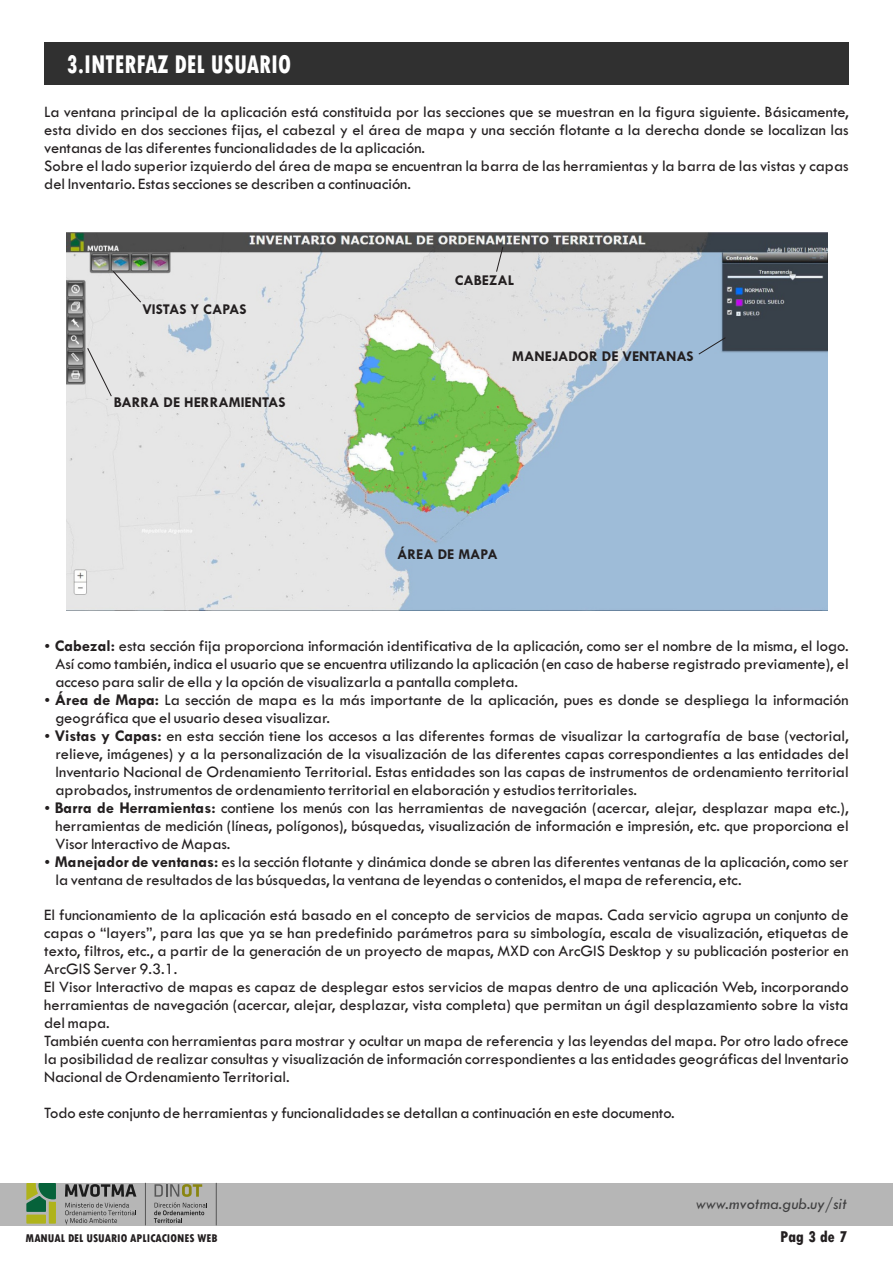
<style>
.page{position:relative;width:893px;height:1263px;background:#fff}
.page>*{position:absolute;margin:0;border:0;box-sizing:border-box;transform-origin:0 0}
.t1{font:800 condensed 27px "Tw Cen";color:#fff;scale:.86 1}
.t2{font:16.5px/18px "Tw Cen";color:#231f20}
.t3{font:italic 16.5px "Tw Cen";color:#414142}
.t4{font:800 condensed 16.5px "Tw Cen";color:#231f20}
.t5{font:700 15px "Tw Cen";color:#231f20}
.t6{font:800 condensed 11.85px "Tw Cen";color:#231f20}
.s1{font-weight:700}
</style>
<div class="page">
<img style="left:66px;top:232px;width:761px;height:378px">
<div style="left:44px;top:43px;width:805px;height:42px;background:#303030"></div>
<div style="left:0;top:1183px;width:893px;height:42px;background:#b6b6b6"></div>
<hr style="left:216px;top:1183px;width:1px;height:42px;background:#575757">
<svg style="left:65px;top:1184px;width:71px;height:13px"></svg>
<svg style="left:65px;top:1203px;width:71px;height:21px"></svg>
<svg style="left:26px;top:1183px;width:30px;height:40px"></svg>
<hr style="left:145px;top:1183px;width:1px;height:42px;background:#575757">
<svg style="left:154px;top:1184px;width:53px;height:39px"></svg>
<svg style="left:87px;top:347px;width:25px;height:50px"></svg>
<svg style="left:112px;top:270px;width:30px;height:33px"></svg>
<svg style="left:698px;top:336px;width:29px;height:19px"></svg>
<svg style="left:495px;top:246px;width:9px;height:27px"></svg>
<h1 class="t1" style="left:66px;top:54px;width:263px">3.INTERFAZ DEL USUARIO</h1>
<p class="t2" style="left:44px;top:104px;width:806px">La ventana principal de la aplicación está constituida por las secciones que se muestran en la figura siguiente. Básicamente, esta divido en dos secciones fijas, el cabezal y el área de mapa y una sección flotante a la derecha donde se localizan las ventanas de las diferentes funcionalidades de la aplicación.<br>Sobre el lado superior izquierdo del área de mapa se encuentran la barra de las herramientas y la barra de las vistas y capas del Inventario. Estas secciones se describen a continuación.</p>
<p class="t5" style="left:142px;top:304px;width:106px">VISTAS Y CAPAS</p>
<p class="t5" style="left:114px;top:396px;width:173px">BARRA DE HERRAMIENTAS</p>
<p class="t5" style="left:455px;top:275px;width:61px">CABEZAL</p>
<p class="t5" style="left:512px;top:350px;width:183px">MANEJADOR DE VENTANAS</p>
<p class="t5" style="left:397px;top:548px;width:102px">ÁREA DE MAPA</p>
<p class="t2" style="left:55px;top:638px;width:795px"><span class="s1">Cabezal:</span> esta sección fija proporciona información identificativa de la aplicación, como ser el nombre de la misma, el logo.<br>Así como también, indica el usuario que se encuentra utilizando la aplicación (en caso de haberse registrado previamente), el acceso para salir de ella y la opción de visualizarla a pantalla completa.<br><span class="s1">Área de Mapa:</span> La sección de mapa es la más importante de la aplicación, pues es donde se despliega la información geográfica que el usuario desea visualizar.<br><span class="s1">Vistas y Capas:</span> en esta sección tiene los accesos a las diferentes formas de visualizar la cartografía de base (vectorial, relieve, imágenes) y a la personalización de la visualización de las diferentes capas correspondientes a las entidades del Inventario Nacional de Ordenamiento Territorial. Estas entidades son las capas de instrumentos de ordenamiento territorial aprobados, instrumentos de ordenamiento territorial en elaboración y estudios territoriales.<br><span class="s1">Barra de Herramientas:</span> contiene los menús con las herramientas de navegación (acercar, alejar, desplazar mapa etc.), herramientas de medición (líneas, polígonos), búsquedas, visualización de información e impresión, etc. que proporciona el Visor Interactivo de Mapas.<br><span class="s1">Manejador de ventanas:</span> es la sección flotante y dinámica donde se abren las diferentes ventanas de la aplicación, como ser la ventana de resultados de las búsquedas, la ventana de leyendas o contenidos, el mapa de referencia, etc.</p>
<p class="t2" style="left:44px;top:907px;width:806px">El funcionamiento de la aplicación está basado en el concepto de servicios de mapas. Cada servicio agrupa un conjunto de capas o “layers”, para las que ya se han predefinido parámetros para su simbología, escala de visualización, etiquetas de texto, filtros, etc., a partir de la generación de un proyecto de mapas, MXD con ArcGIS Desktop y su publicación posterior en ArcGIS Server 9.3.1.<br>El Visor Interactivo de mapas es capaz de desplegar estos servicios de mapas dentro de una aplicación Web, incorporando herramientas de navegación (acercar, alejar, desplazar, vista completa) que permitan un ágil desplazamiento sobre la vista del mapa.<br>También cuenta con herramientas para mostrar y ocultar un mapa de referencia y las leyendas del mapa. Por otro lado ofrece la posibilidad de realizar consultas y visualización de información correspondientes a las entidades geográficas del Inventario Nacional de Ordenamiento Territorial.</p>
<p class="t2" style="left:44px;top:1105px;width:632px">Todo este conjunto de herramientas y funcionalidades se detallan a continuación en este documento.</p>
<p class="t3" style="left:696px;top:1197px;width:152px">www.mvotma.gub.uy/sit</p>
<p class="t6" style="left:26px;top:1233px;width:193px">MANUAL DEL USUARIO APLICACIONES WEB</p>
<p class="t4" style="left:780px;top:1230px;width:69px">Pag 3 de 7</p>
</div>
